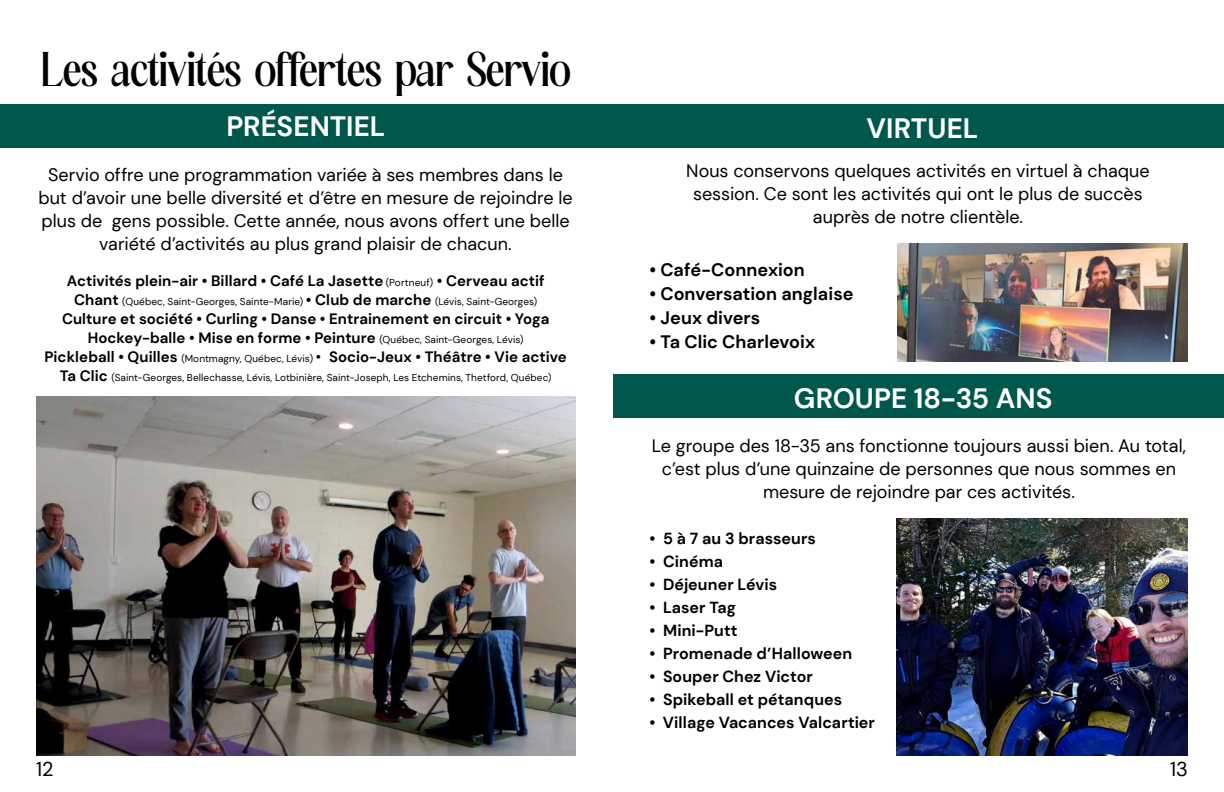
<style>
.page{position:relative;width:1224px;height:792px;background:#fff}
.page>*{position:absolute;margin:0;border:0;box-sizing:border-box;transform-origin:0 0}
.t1{font:46px "Black Runters";letter-spacing:-.01em;color:#000}
.t2{font:700 28px "DM Sans";color:#fff}
.t3{font:20px "DM Sans";color:#000}
.t4{font:18px/23px "DM Sans";color:#000;text-align:center}
.t5{font:700 18px "DM Sans";color:#000}
.t6{font:700 16px "DM Sans";letter-spacing:.005em;color:#000}
.t7{font:700 15px/19px "DM Sans";color:#000;text-align:center}
.t8{font:10px "DM Sans";letter-spacing:.01em;color:#000}
.s1{font-weight:400;font-size:10px}
.s2{font-weight:700;font-size:15px}
.s3{font-weight:400}
</style>
<div class="page">
<div style="left:0;top:104px;width:622px;height:44px;background:#00584c"></div>
<div style="left:622px;top:104px;width:602px;height:44px;background:#00584c"></div>
<div style="left:613px;top:374px;width:611px;height:44px;background:#00584c"></div>
<img style="left:36px;top:397px;width:540px;height:359px">
<img style="left:898px;top:243px;width:290px;height:118px">
<img style="left:897px;top:518px;width:291px;height:238px">
<h1 class="t1" style="left:41px;top:40px;width:531px">Les activités offertes par Servio</h1>
<h2 class="t2" style="left:227px;top:109px;width:160px">PRÉSENTIEL</h2>
<h2 class="t2" style="left:867px;top:110px;width:113px">VIRTUEL</h2>
<p class="t4" style="left:38px;top:163px;width:536px">Servio offre une programmation variée à ses membres dans le but d’avoir une belle diversité et d’être en mesure de rejoindre le plus de gens possible. Cette année, nous avons offert une belle variété d’activités au plus grand plaisir de chacun.</p>
<p class="t4" style="left:686px;top:159px;width:465px">Nous conservons quelques activités en virtuel à chaque session. Ce sont les activités qui ont le plus de succès auprès de notre clientèle.</p>
<p class="t7" style="left:67px;top:271px;width:479px">Activités plein-air • Billard • Café La Jasette <span class="s1">(Portneuf)</span> • Cerveau actif</p>
<p class="t8" style="left:74px;top:295px;width:465px"><span class="s2">Chant</span> (Québec, Saint-Georges, Sainte-Marie) <span class="s2">• Club de marche</span> (Lévis, Saint-Georges)</p>
<p class="t7" style="left:45px;top:309px;width:524px">Culture et société • Curling • Danse • Entrainement en circuit • Yoga<br>Hockey-balle • Mise en forme • Peinture <span class="s1">(Québec, Saint-Georges, Lévis)<br></span>Pickleball • Quilles <span class="s1">(Montmagny, Québec, Lévis)</span> <span class="s3">•</span> Socio-Jeux • Théâtre • Vie active</p>
<p class="t8" style="left:60px;top:371px;width:493px"><span class="s2">Ta Clic</span> (Saint-Georges, Bellechasse, Lévis, Lotbinière, Saint-Joseph, Les Etchemins, Thetford, Québec)</p>
<p class="t5" style="left:649px;top:259px;width:157px">• Café-Connexion</p>
<p class="t5" style="left:649px;top:283px;width:206px">• Conversation anglaise</p>
<p class="t5" style="left:649px;top:307px;width:113px">• Jeux divers</p>
<p class="t5" style="left:649px;top:331px;width:167px">• Ta Clic Charlevoix</p>
<h2 class="t2" style="left:794px;top:381px;width:260px">GROUPE 18-35 ANS</h2>
<p class="t4" style="left:652px;top:434px;width:536px">Le groupe des 18-35 ans fonctionne toujours aussi bien. Au total, c’est plus d’une quinzaine de personnes que nous sommes en mesure de rejoindre par ces activités.</p>
<p class="t6" style="left:649px;top:528px;width:168px">• 5 à 7 au 3 brasseurs</p>
<p class="t6" style="left:649px;top:551px;width:75px">• Cinéma</p>
<p class="t6" style="left:649px;top:574px;width:129px">• Déjeuner Lévis</p>
<p class="t6" style="left:649px;top:597px;width:88px">• Laser Tag</p>
<p class="t6" style="left:649px;top:620px;width:90px">• Mini-Putt</p>
<p class="t6" style="left:649px;top:643px;width:204px">• Promenade d’Halloween</p>
<p class="t6" style="left:649px;top:666px;width:165px">• Souper Chez Victor</p>
<p class="t6" style="left:649px;top:689px;width:194px">• Spikeball et pétanques</p>
<p class="t6" style="left:649px;top:712px;width:227px">• Village Vacances Valcartier</p>
<p class="t3" style="left:36px;top:756px;width:19px">12</p>
<p class="t3" style="left:1170px;top:756px;width:19px">13</p>
</div>
